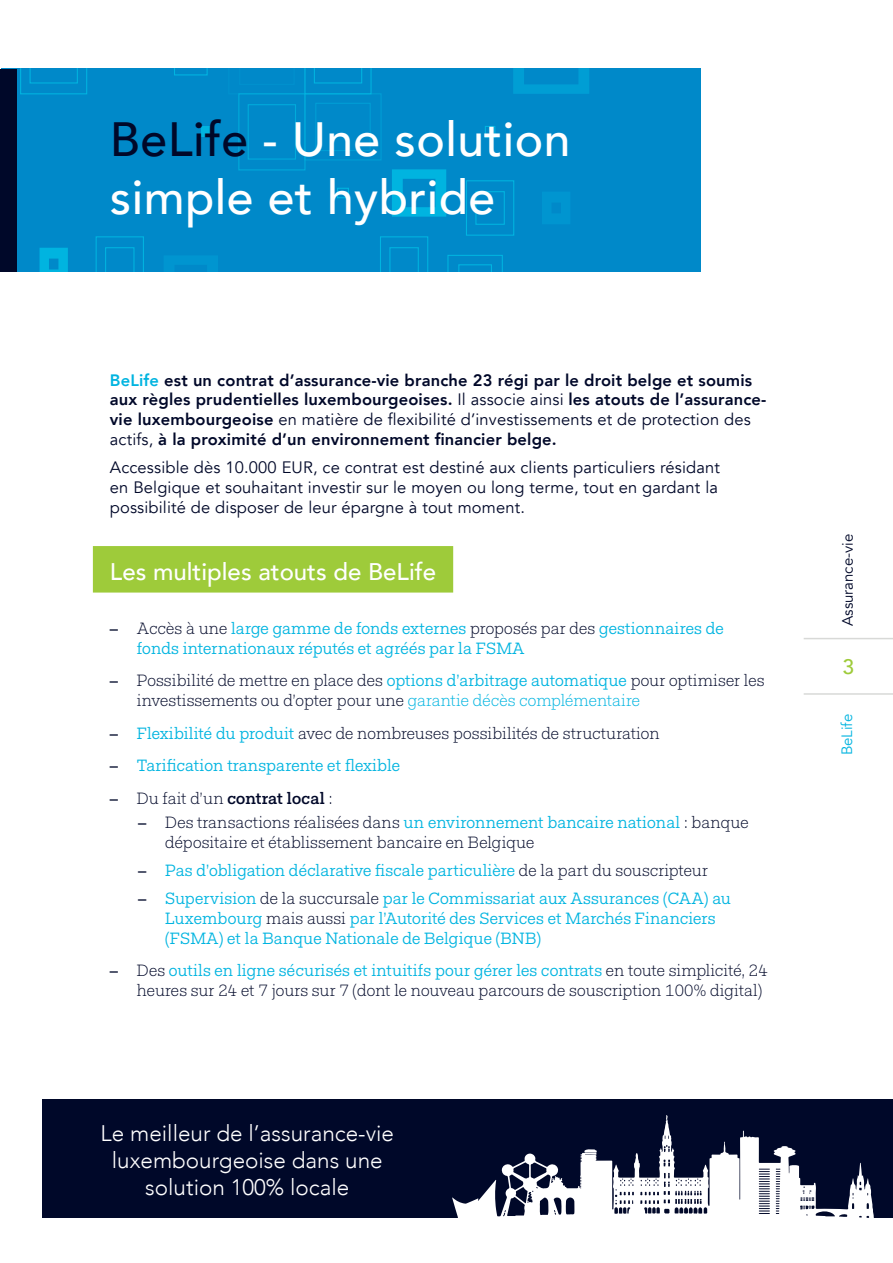
<style>
.page{position:relative;width:893px;height:1263px;background:#fff}
.page>*{position:absolute;margin:0;border:0;box-sizing:border-box;transform-origin:0 0}
.t1{font:500 48px "Avenir";letter-spacing:.01em;color:#fff}
.t2{font:500 24px "Avenir";color:#fff}
.t3{font:300 22.5px/27px "Avenir";color:#fff;text-align:center}
.t4{font:500 21px "Avenir";color:#9ecb3a}
.t5{font:300 16.5px/19.8px "Fakt Slab Pro";letter-spacing:.005em;color:#000829}
.t6{font:16.5px/19.8px "Fakt Slab Pro Blond";letter-spacing:.005em;color:#00b4e0}
.Body{font:800 16.5px/19.8px "Avenir";letter-spacing:.01em;color:#000829}
.Body-2{font:16.5px/19.8px "Avenir";letter-spacing:.01em;color:#000829;text-align:justify}
.t7{font:500 16.5px "Fakt Slab Pro";letter-spacing:.005em;color:#000829}
.t8{font:15px "Avenir";color:#000829}
.t9{font:15px "Avenir";color:#00b4e0}
.s1{color:#000829}
.s2{color:#00b4e0}
.s3{font-weight:400}
.s4{font-family:"Avenir";font-weight:500;color:#000829}
.s5{font-family:"Fakt Slab Pro";font-weight:300;color:#000829}
.s6{font-family:"Avenir";font-weight:500}
.s7{font-family:"Fakt Slab Pro Blond";font-weight:400;color:#00b4e0}
.s8{font-family:"Avenir"}
.s9{font-weight:300}
</style>
<div class="page">
<hr style="left:804px;top:638px;width:89px;height:1px;background:#d8d9d7">
<hr style="left:804px;top:693px;width:89px;height:2px;background:#d8d9d7">
<div style="left:93px;top:546px;width:360px;height:46px;background:#9ecb3a"></div>
<div style="left:1px;top:69px;width:700px;height:203px;background:#0089c9"></div>
<svg style="left:174px;top:69px;width:34px;height:7px"></svg>
<svg style="left:20px;top:69px;width:67px;height:26px"></svg>
<svg style="left:513px;top:69px;width:76px;height:25px"></svg>
<div style="left:201px;top:126px;width:9px;height:11px;background:#00b4e0"></div>
<svg style="left:164px;top:256px;width:54px;height:16px"></svg>
<svg style="left:95px;top:236px;width:49px;height:36px"></svg>
<svg style="left:40px;top:248px;width:28px;height:24px"></svg>
<svg style="left:447px;top:255px;width:56px;height:17px"></svg>
<svg style="left:380px;top:236px;width:49px;height:36px"></svg>
<svg style="left:392px;top:169px;width:54px;height:48px"></svg>
<svg style="left:238px;top:69px;width:144px;height:101px"></svg>
<svg style="left:466px;top:180px;width:49px;height:56px"></svg>
<svg style="left:542px;top:192px;width:28px;height:32px"></svg>
<div style="left:0;top:69px;width:16px;height:202px;background:#000829"></div>
<div style="left:43px;top:1099px;width:850px;height:119px;background:#000829"></div>
<svg style="left:452px;top:1115px;width:422px;height:103px"></svg>
<svg style="left:584px;top:1149px;width:13px;height:3px"></svg>
<p class="t1" style="left:110px;top:98px;width:462px"><span class="s1">BeLife</span> - Une solution</p>
<p class="t1" style="left:110px;top:156px;width:387px">simple et hybride</p>
<p class="Body" style="left:110px;top:370px;width:658px"><span class="s2">BeLife</span> est un contrat d’assurance-vie branche 23 régi par le droit belge et soumis aux règles prudentielles luxembourgeoises. <span class="s3">Il associe ainsi</span> les atouts de l’assurance&shy;vie luxembourgeoise <span class="s3">en matière de flexibilité d’investissements et de protection des actifs,</span> à la proximité d’un environnement financier belge.</p>
<p class="Body-2" style="left:110px;top:458px;width:611px">Accessible dès 10.000 EUR, ce contrat est destiné aux clients particuliers résidant en Belgique et souhaitant investir sur le moyen ou long terme, tout en gardant la possibilité de disposer de leur épargne à tout moment.</p>
<p class="t2" style="left:110px;top:551px;width:328px">Les multiples atouts de BeLife</p>
<p class="t6" style="left:137px;top:618px;width:588px;text-indent:-27px"><span class="s4">–</span> <span class="s5">Accès à une</span> large gamme de fonds externes <span class="s5">proposés par des</span> gestionnaires de fonds internationaux réputés et agréés par la FSMA</p>
<p class="t5" style="left:137px;top:671px;width:629px;text-indent:-27px"><span class="s6">–</span> Possibilité de mettre en place des <span class="s7">options d’arbitrage automatique</span> pour optimiser les investissements ou d’opter pour une <span class="s2">garantie décès complémentaire</span></p>
<p class="t5" style="left:110px;top:723px;width:551px"><span class="s6">–</span> <span class="s7">Flexibilité du produit</span> avec de nombreuses possibilités de structuration</p>
<p class="t6" style="left:110px;top:755px;width:292px"><span class="s4">–</span> Tarification transparente et flexible</p>
<p class="t7" style="left:110px;top:787px;width:224px"><span class="s8">–</span> <span class="s9">Du fait d’un</span> contrat local <span class="s9">:</span></p>
<p class="t5" style="left:165px;top:812px;width:585px;text-indent:-27px"><span class="s6">–</span> Des transactions réalisées dans <span class="s7">un environnement bancaire national</span> : banque dépositaire et établissement bancaire en Belgique</p>
<p class="t6" style="left:138px;top:860px;width:571px"><span class="s4">–</span> Pas d’obligation déclarative fiscale particulière <span class="s5">de la part du souscripteur</span></p>
<p class="t6" style="left:165px;top:888px;width:567px;text-indent:-27px"><span class="s4">–</span> Supervision <span class="s5">de la succursale</span> par le Commissariat aux Assurances (CAA) au<br>Luxembourg <span class="s5">mais aussi</span> par l’Autorité des Services et Marchés Financiers (FSMA) et la Banque Nationale de Belgique (BNB)</p>
<p class="t5" style="left:137px;top:961px;width:632px;text-indent:-27px"><span class="s6">–</span> Des <span class="s7">outils en ligne sécurisés et intuitifs pour gérer les contrats</span> en toute simplicité, 24 heures sur 24 et 7 jours sur 7 (dont le nouveau parcours de souscription 100% digital)</p>
<p class="t3" style="left:101px;top:1120px;width:295px">Le meilleur de l’assurance-vie luxembourgeoise dans une solution 100% locale</p>
<p class="t8" style="left:839px;top:626px;width:94px;rotate:-90deg">Assurance-vie</p>
<p class="t4" style="left:842px;top:648px;width:13px">3</p>
<p class="t9" style="left:838px;top:755px;width:43px;rotate:-90deg">BeLife</p>
</div>
